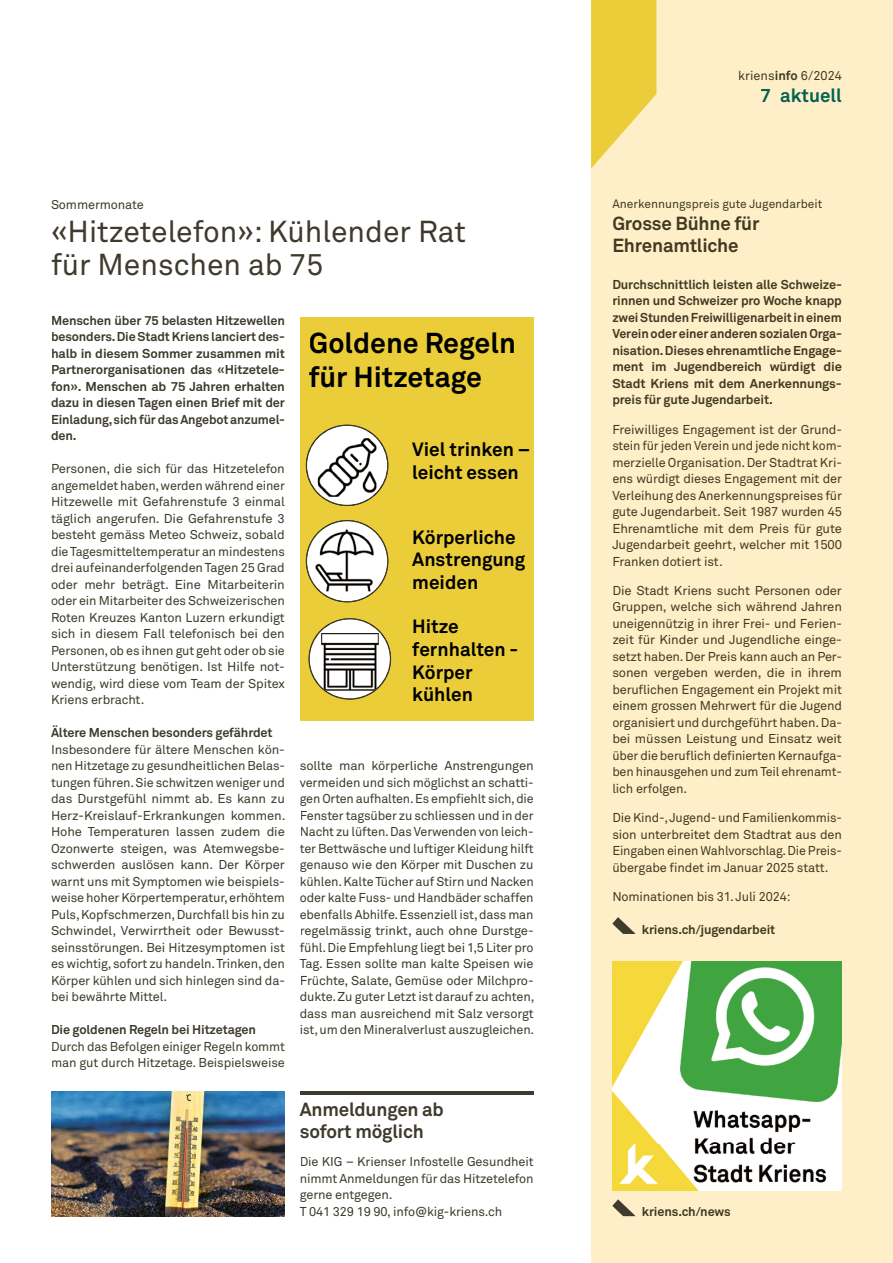
<style>
.page{position:relative;width:893px;height:1263px;background:#fff}
.page>*{position:absolute;margin:0;border:0;box-sizing:border-box;transform-origin:0 0}
.t1{font:30px/33px "Akkurat Pro";color:#3e3a2c}
.t2{font:700 28.5px/34.2px "Akkurat Pro";color:#000}
.t3{font:700 19.05px/22.8px "Akkurat Pro";color:#000}
.t4{font:700 18.75px/21.8px "Akkurat Pro";letter-spacing:-.01em;color:#413a22}
.t5{font:700 18.75px/21.8px "Akkurat Pro";letter-spacing:-.01em;color:#3e3a2c}
.t6{font:700 18.75px "Akkurat Pro";color:#006251}
.t7{font:12.75px/16.5px "Akkurat Pro";letter-spacing:-.01em;color:#3e3a2c;text-align:justify}
.t8{font:12.75px/16.5px "Akkurat Pro";letter-spacing:-.01em;color:#413a22;text-align:justify}
.t9{font:700 12.75px/16.5px "Akkurat Pro";letter-spacing:-.01em;color:#3e3a2c;text-align:justify}
.t10{font:700 12.75px/16.5px "Akkurat Pro";letter-spacing:-.01em;color:#413a22;text-align:justify}
.t11{font:12px "Akkurat Pro";color:#413a22}
.s1{font-weight:700}
</style>
<div class="page">
<div style="left:591px;top:0;width:302px;height:1263px;background:#ffefc8"></div>
<svg style="left:591px;top:0;width:65px;height:169px"></svg>
<svg style="left:612px;top:917px;width:24px;height:17px"></svg>
<div style="left:300px;top:317px;width:234px;height:404px;background:#eacd38"></div>
<svg style="left:306px;top:425px;width:82px;height:81px"></svg>
<svg style="left:306px;top:520px;width:82px;height:82px"></svg>
<img style="left:313px;top:529px;width:61px;height:62px">
<svg style="left:309px;top:618px;width:82px;height:82px"></svg>
<img style="left:321px;top:686px;width:58px;height:5px">
<img style="left:51px;top:1092px;width:234px;height:124px">
<hr style="left:300px;top:1091px;width:234px;height:4px;background:#3e3a2c">
<img style="left:612px;top:961px;width:230px;height:230px">
<svg style="left:612px;top:1199px;width:24px;height:18px"></svg>
<p class="t7" style="left:51px;top:197px;width:94px">Sommermonate</p>
<h1 class="t1" style="left:51px;top:216px;width:416px">«Hitzetelefon»: Kühlender Rat für Menschen ab 75</h1>
<p class="t9" style="left:51px;top:312px;width:235px">Menschen über 75 belasten Hitzewellen besonders. Die Stadt Kriens lanciert des&shy;halb in diesem Sommer zusammen mit Partnerorganisationen das «Hitzetele&shy;fon». Menschen ab 75 Jahren erhalten dazu in diesen Tagen einen Brief mit der Einladung, sich für das Angebot anzumel&shy;den.</p>
<p class="t7" style="left:51px;top:461px;width:235px">Personen, die sich für das Hitzetelefon angemeldet haben, werden während einer Hitzewelle mit Gefahrenstufe 3 einmal täglich angerufen. Die Gefahrenstufe 3 besteht gemäss Meteo Schweiz, sobald die Tagesmitteltemperatur an mindestens drei aufeinanderfolgend en Tag en 25 Grad oder mehr beträgt. Eine Mitarbeiterin oder ein Mitarbeiter des Schweizerischen Roten Kreuzes Kanton Luzern erkundigt sich in diesem Fall telefonisch bei den Personen, ob es ihnen gut geht oder ob sie Unterstützung benötigen. Ist Hilfe not&shy;wendig, wird diese vom Team der Spitex Kriens erbracht.</p>
<p class="t9" style="left:51px;top:725px;width:223px">Ältere Menschen besonders gefährdet</p>
<p class="t7" style="left:51px;top:741px;width:236px">Insbesondere für ältere Menschen kön&shy;nen Hitzetage zu gesundheitlichen Belas&shy;tungen führen. Sie schwitzen weniger und das Durstgefühl nimmt ab. Es kann zu Herz-Kreislauf-Erkrankungen kommen.<br>Hohe Temperaturen lassen zudem die Ozonwerte steigen, was Atemwegsbe&shy;schwerden auslösen kann. Der Körper warnt uns mit Symptomen wie beispiels&shy;weise hoher Körpertemperatur, erhöhtem Puls, Kopfschmerzen, Durchfall bis hin zu Schwindel, Verwirrtheit oder Bewusst&shy;seinsstörungen. Bei Hitzesymptomen ist es wichtig, sofort zu handeln. Trinken, den Körper kühlen und sich hinlegen sind da&shy;bei bewährte Mittel.</p>
<p class="t9" style="left:51px;top:1022px;width:207px">Die goldenen Regeln bei Hitzetagen</p>
<p class="t7" style="left:51px;top:1038px;width:235px">Durch das Befolgen einiger Regeln kommt man gut durch Hitzetage. Beispielsweise</p>
<h2 class="t2" style="left:309px;top:326px;width:209px">Goldene Regeln für Hitzetage</h2>
<h3 class="t3" style="left:412px;top:439px;width:120px">Viel trinken – leicht essen</h3>
<h3 class="t3" style="left:412px;top:526px;width:115px">Körperliche<br>Anstrengung meiden</h3>
<h3 class="t3" style="left:412px;top:615px;width:108px">Hitze fernhalten -<br>Körper kühlen</h3>
<p class="t7" style="left:300px;top:758px;width:236px">sollte man körperliche Anstrengungen vermeiden und sich möglichst an schatti&shy;gen Orten aufhalten. Es empfiehlt sich, die Fenster tagsüber zu schliessen und in der Nacht zu lüften. Das Verwenden von leich&shy;ter Bettwäsche und luftiger Kleidung hilft genauso wie den Körper mit Duschen zu kühlen. Kalte Tücher auf Stirn und Nacken oder kalte Fuss- und Handbäder schaffen ebenfalls Abhilfe. Essenziell ist, dass man regelmässig trinkt, auch ohne Durstge&shy;fühl. Die Empfehlung liegt bei 1,5 Liter pro Tag. Essen sollte man kalte Speisen wie Früchte, Salate, Gemüse oder Milchpro&shy;dukte. Zu guter Letzt ist darauf zu achten, dass man ausreichend mit Salz versorgt ist, um den Mineralverlust auszugleichen.</p>
<h3 class="t5" style="left:300px;top:1099px;width:146px">Anmeldungen ab sofort möglich</h3>
<p class="t7" style="left:300px;top:1154px;width:235px;text-align:left">Die KIG – Krienser Infostelle Gesundheit nimmt Anmeldungen für das Hitzetelefon gerne entgegen.<br>T 041 329 19 90, info@kig-kriens.ch</p>
<p class="t8" style="left:738px;top:68px;width:105px">kriens<span class="s1">info</span> 6/2024</p>
<h3 class="t6" style="left:760px;top:84px;width:83px">7 aktuell</h3>
<p class="t11" style="left:612px;top:197px;width:212px">Anerkennungspreis gute Jugendarbeit</p>
<h3 class="t4" style="left:612px;top:213px;width:149px">Grosse Bühne für<br>Ehrenamtliche</h3>
<p class="t10" style="left:612px;top:276px;width:231px">Durchschnittlich leisten alle Schweize&shy;rinnen und Schweizer pro Woche knapp zwei Stunden Freiwilligenarbeit in einem Verein oder einer anderen sozialen Orga&shy;nisation. Dieses ehrenamtliche Engage&shy;ment im Jugendbereich würdigt die Stadt Kriens mit dem Anerkennungs&shy;preis für gute Jugendarbeit.</p>
<p class="t8" style="left:612px;top:421px;width:231px">Freiwilliges Engagement ist der Grund&shy;stein für jeden Verein und jede nicht kom&shy;merzielle Organisation. Der Stadtrat Kri&shy;ens würdigt dieses Engagement mit der Verleihung des Anerkennungspreises für gute Jugendarbeit. Seit 1987 wurden 45<br>Ehrenamtliche mit dem Preis für gute Jugendarbeit geehrt, welcher mit 1500<br>Franken dotiert ist.</p>
<p class="t8" style="left:612px;top:582px;width:231px">Die Stadt Kriens sucht Personen oder Gruppen, welche sich während Jahren uneigennützig in ihrer Frei- und Ferien&shy;zeit für Kinder und Jugendliche einge&shy;setzt haben. Der Preis kann auch an Per&shy;sonen vergeben werden, die in ihrem beruflichen Engagement ein Projekt mit einem grossen Mehrwert für die Jugend organisiert und durchgeführt haben. Da&shy;bei müssen Leistung und Einsatz weit über die beruflich definierten Kernaufga&shy;ben hinausgehen und zum Teil ehrenamt&shy;lich erfolgen.</p>
<p class="t8" style="left:612px;top:810px;width:231px">Die Kind-, Jugend- und Familienkommis&shy;sion unterbreitet dem Stadtrat aus den Eingaben einen Wahlvorschlag. Die Preis&shy;übergabe findet im Januar 2025 statt.</p>
<p class="t8" style="left:612px;top:889px;width:180px">Nominationen bis 31. Juli 2024:</p>
<p class="t10" style="left:642px;top:921px;width:135px">kriens.ch/jugendarbeit</p>
<p class="t10" style="left:642px;top:1203px;width:91px">kriens.ch/news</p>
</div>
